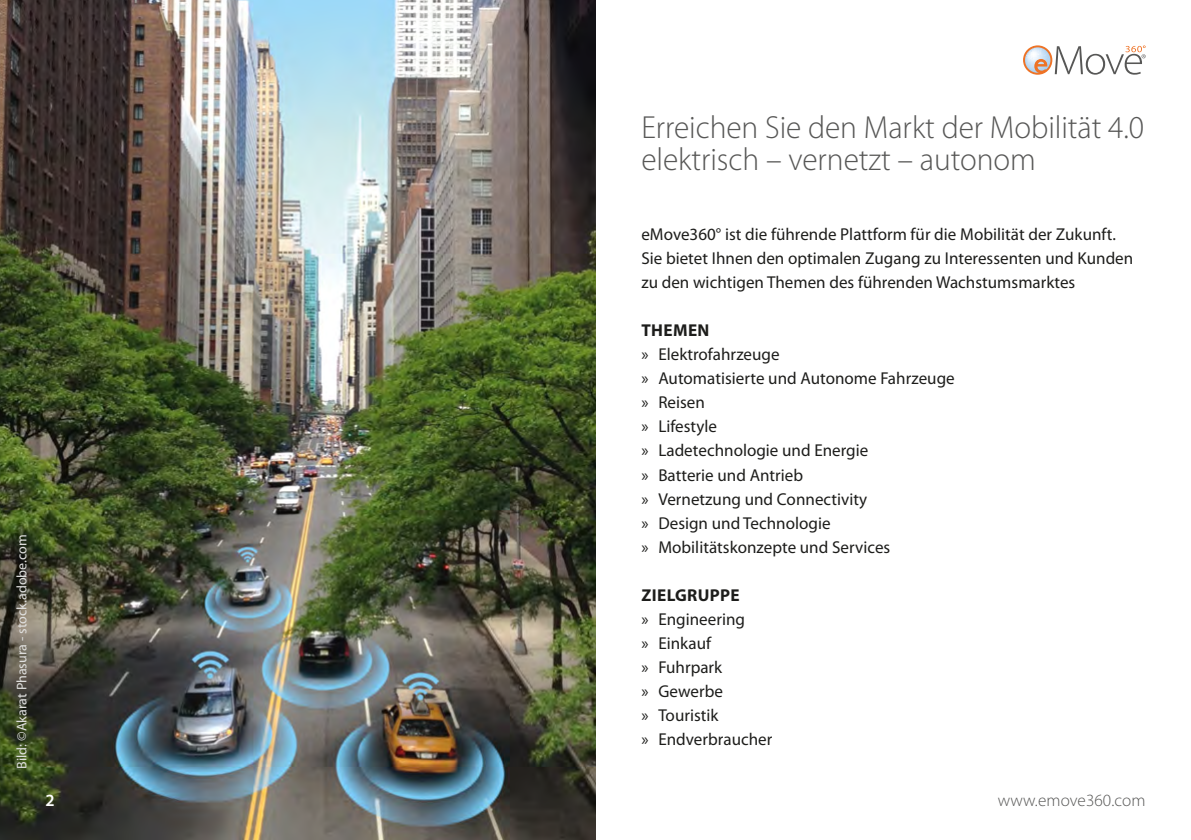
<style>
.page{position:relative;width:1191px;height:840px;background:#fff}
.page>*{position:absolute;margin:0;border:0;box-sizing:border-box;transform-origin:0 0}
.t1{font:300 32px/32px "Myriad Pro";color:#575756}
.t2{font:17.2px/24px "Myriad Pro";color:#1d1d1b}
.t3{font:300 17.2px "Myriad Pro";letter-spacing:.005em;color:#575756}
.t4{font:700 17.2px "Myriad Pro";letter-spacing:.02em;color:#1d1d1b}
.t5{font:600 17.2px "Myriad Pro";color:#fff}
.t6{font:14px "Myriad Pro";color:#e0e0df}
</style>
<div class="page">
<svg style="left:1023px;top:45px;width:122px;height:30px"></svg>
<img style="left:0;top:0;width:595px;height:839px">
<p class="t6" style="left:13px;top:768px;width:236px;rotate:-90deg">Bild: ©Akarat Phasura - stock.adobe.com</p>
<p class="t5" style="left:45px;top:788px;width:11px">2</p>
<h1 class="t1" style="left:641px;top:111px;width:504px">Erreichen Sie den Markt der Mobilität 4.0 elektrisch – vernetzt – autonom</h1>
<p class="t2" style="left:641px;top:222px;width:493px">eMove360° ist die führende Plattform für die Mobilität der Zukunft.<br>Sie bietet Ihnen den optimalen Zugang zu Interessenten und Kunden zu den wichtigen Themen des führenden Wachstumsmarktes</p>
<p class="t4" style="left:641px;top:319px;width:69px">THEMEN</p>
<p class="t2" style="left:641px;top:342px;width:315px">» Elektrofahrzeuge<br>» Automatisierte und Autonome Fahrzeuge » Reisen<br>» Lifestyle<br>» Ladetechnologie und Energie<br>» Batterie und Antrieb<br>» Vernetzung und Connectivity<br>» Design und Technologie<br>» Mobilitätskonzepte und Services</p>
<p class="t4" style="left:641px;top:583px;width:100px">ZIELGRUPPE</p>
<p class="t2" style="left:641px;top:606px;width:133px">» Engineering<br>» Einkauf<br>» Fuhrpark<br>» Gewerbe<br>» Touristik<br>» Endverbraucher</p>
<p class="t3" style="left:997px;top:789px;width:149px">www.emove360.com</p>
</div>
